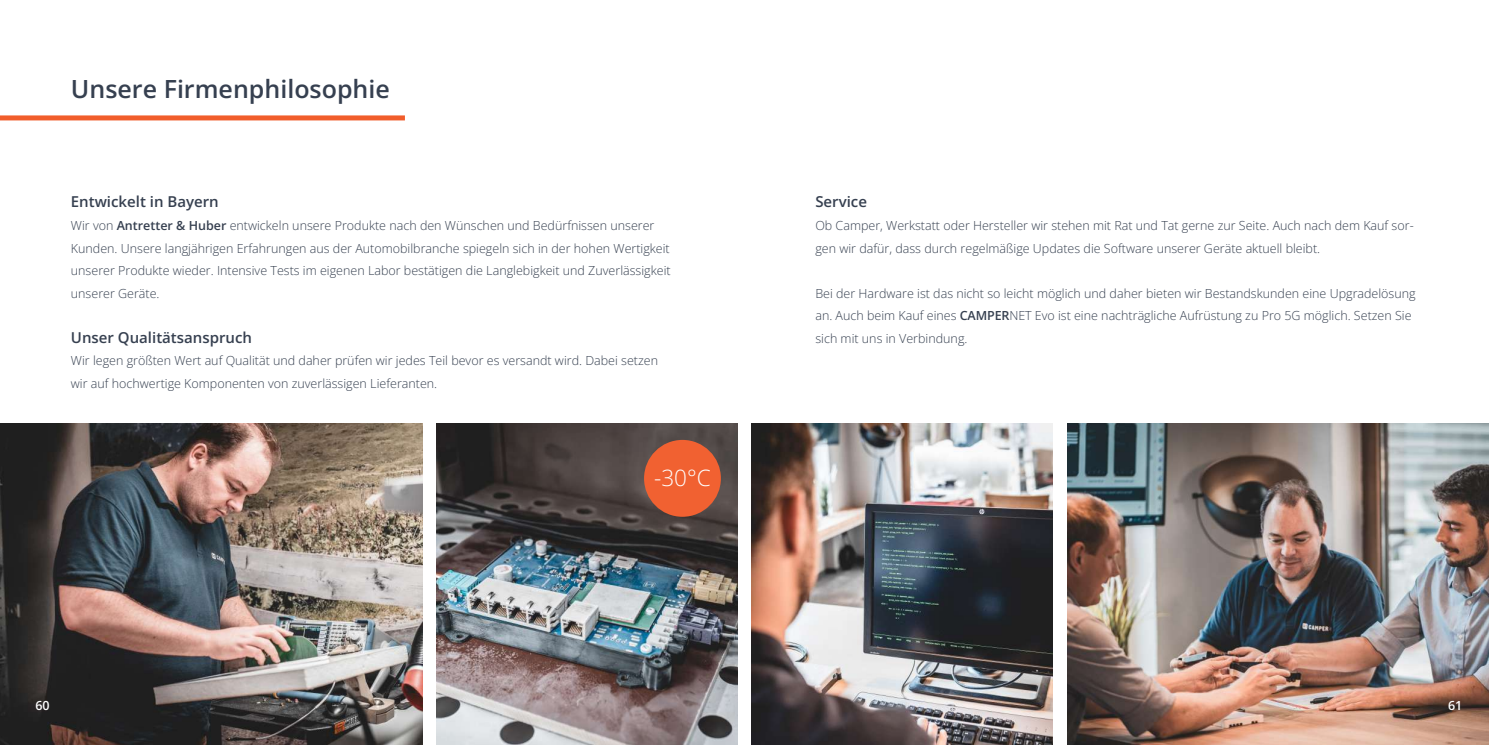
<style>
.page{position:relative;width:1489px;height:745px;background:#fff}
.page>*{position:absolute;margin:0;border:0;box-sizing:border-box;transform-origin:0 0}
.t1{font:25px "Open Sans";color:#364050}
.t2{font:22.5px "Open Sans";color:#fff}
.t3{font:15px "Open Sans";color:#364050}
.t4{font:12.5px/22.5px "Open Sans";color:#364050}
.t5{font:12.5px "Open Sans";color:#fff}
</style>
<div class="page">
<div style="left:0;top:115px;width:405px;height:5px;background:#f15d2b"></div>
<img style="left:0;top:423px;width:422px;height:321px">
<img style="left:436px;top:423px;width:301px;height:321px">
<div style="left:644px;top:439px;width:77px;height:77px;background:#f16131;border-radius:50%"></div>
<img style="left:1067px;top:423px;width:421px;height:321px">
<img style="left:751px;top:423px;width:301px;height:321px">
<h1 class="t1" style="left:71px;top:71px;width:320px">Unsere Firmenphilosophie</h1>
<p class="t3" style="left:71px;top:191px;width:149px">Entwickelt in Bayern</p>
<p class="t4" style="left:71px;top:214px;width:601px">Wir von Antretter &amp; Huber entwickeln unsere Produkte nach den Wünschen und Bedürfnissen unserer Kunden. Unsere langjährigen Erfahrungen aus der Automobilbranche spiegeln sich in der hohen Wertigkeit unserer Produkte wieder. Intensive Tests im eigenen Labor bestätigen die Langlebigkeit und Zuverlässigkeit unserer Geräte.</p>
<p class="t3" style="left:71px;top:326px;width:183px">Unser Qualitätsanspruch</p>
<p class="t4" style="left:71px;top:349px;width:588px">Wir legen größten Wert auf Qualität und daher prüfen wir jedes Teil bevor es versandt wird. Dabei setzen wir auf hochwertige Komponenten von zuverlässigen Lieferanten.</p>
<h2 class="t2" style="left:654px;top:462px;width:58px">-30°C</h2>
<p class="t5" style="left:35px;top:696px;width:16px">60</p>
<p class="t3" style="left:815px;top:191px;width:53px">Service</p>
<p class="t4" style="left:815px;top:214px;width:599px">Ob Camper, Werkstatt oder Hersteller wir stehen mit Rat und Tat gerne zur Seite. Auch nach dem Kauf sor&shy;gen wir dafür, dass durch regelmäßige Updates die Software unserer Geräte aktuell bleibt.</p>
<p class="t4" style="left:815px;top:281px;width:602px">Bei der Hardware ist das nicht so leicht möglich und daher bieten wir Bestandskunden eine Upgradelösung an. Auch beim Kauf eines CAMPERNET Evo ist eine nachträgliche Aufrüstung zu Pro 5G möglich. Setzen Sie sich mit uns in Verbindung.</p>
<p class="t5" style="left:1447px;top:696px;width:16px">61</p>
</div>
